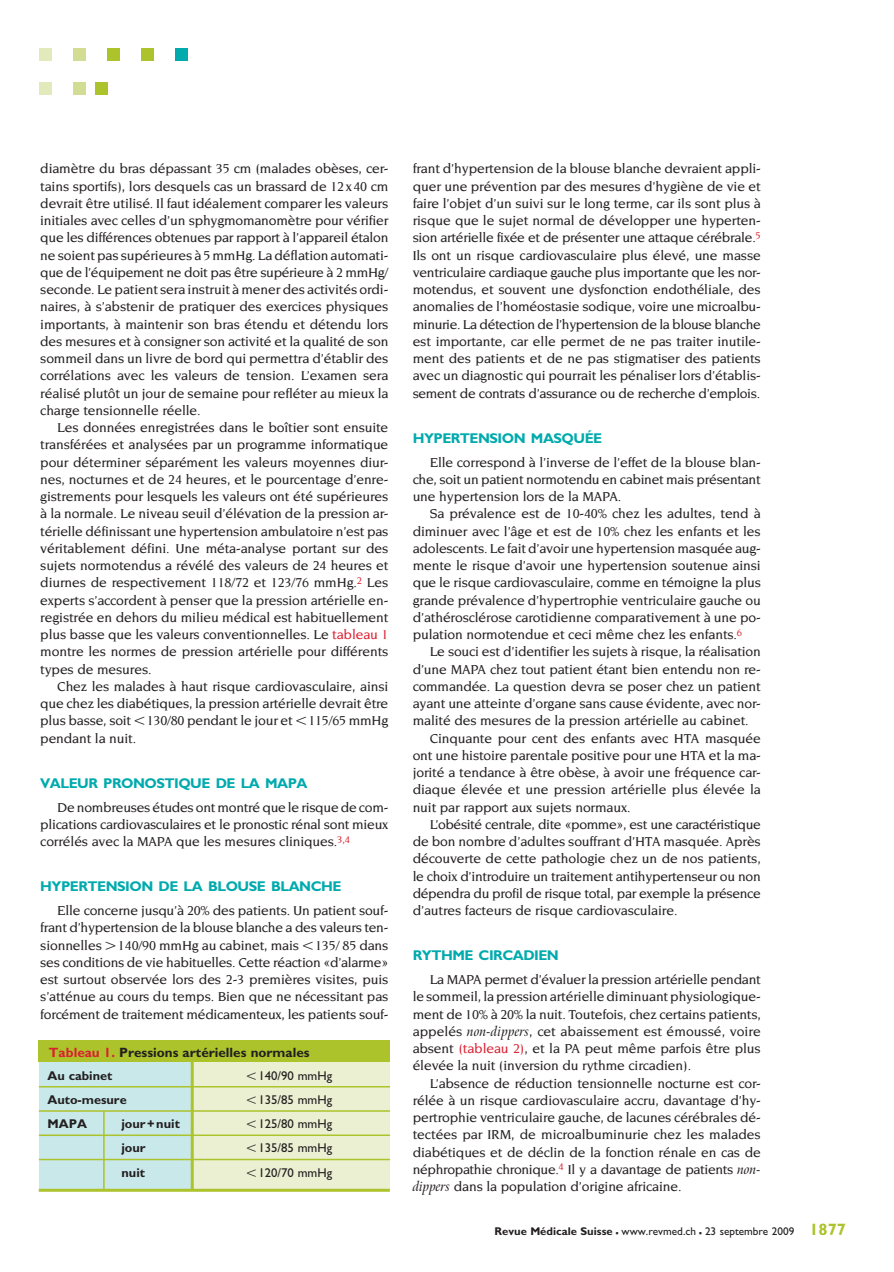
<style>
.page{position:relative;width:894px;height:1272px;background:#fff}
.page>*{position:absolute;margin:0;border:0;box-sizing:border-box;transform-origin:0 0}
.t1{font:700 14.1px "Gill Sans";letter-spacing:-.035em;color:#00aaad}
.t2{font:500 13.95px/17.2px "Novarese";letter-spacing:-.01em;color:#231f20;text-align:justify}
.t3{font:500 13.95px "Novarese";letter-spacing:-.03em;color:#231f20}
.t4{font:700 13.5px "Gill Sans";color:#231f20}
.t5{font:12.75px "Gill Sans";color:#231f20}
.t6{font:700 12.75px "Gill Sans";color:#231f20}
.t7{font:11.25px "Gill Sans";color:#231f20}
.s1{color:#da2031}
.s2{font-family:"European Pi Two";font-weight:400}
.s3{font-family:"European Pi Two"}
.s4{font-family:"Arrus BT";font-weight:400;font-style:italic}
.s5{font-weight:700}
.s6{font-weight:700;font-size:16.5px}
.s7{font-weight:700;font-size:16.5px;color:#acc32b}
</style>
<div class="page">
<div style="left:175px;top:48px;width:13px;height:13px;background:#00aaad"></div>
<div style="left:141px;top:48px;width:13px;height:13px;background:#acc32b"></div>
<div style="left:107px;top:48px;width:13px;height:13px;background:#acc32b"></div>
<div style="left:73px;top:48px;width:13px;height:13px;background:#d2dd93"></div>
<div style="left:39px;top:48px;width:13px;height:13px;background:#e2eabc"></div>
<div style="left:95px;top:82px;width:13px;height:13px;background:#acc32b"></div>
<div style="left:73px;top:82px;width:13px;height:13px;background:#d2dd93"></div>
<div style="left:39px;top:82px;width:13px;height:13px;background:#e2eabc"></div>
<div style="left:192px;top:1060px;width:198px;height:130px;background:#ebf0d2"></div>
<div style="left:39px;top:1055px;width:153px;height:135px;background:#c8e8ea"></div>
<hr style="left:39px;top:1086px;width:351px;height:1px;background:#acc32b">
<hr style="left:39px;top:1110px;width:351px;height:2px;background:#acc32b">
<hr style="left:39px;top:1134px;width:351px;height:2px;background:#acc32b">
<hr style="left:39px;top:1159px;width:351px;height:1px;background:#acc32b">
<hr style="left:191px;top:1059px;width:3px;height:131px;background:#acc32b">
<hr style="left:103px;top:1111px;width:2px;height:79px;background:#acc32b">
<hr style="left:39px;top:1189px;width:350px;height:3px;background:#acc32b">
<div style="left:39px;top:1041px;width:351px;height:21px;background:#acc32b"></div>
<p class="t2" style="left:40px;top:160px;width:349px">diamètre du bras dépassant 35 cm (malades obèses, cer&shy;tains sportifs), lors desquels cas un brassard de 12x40 cm devrait être utilisé. Il faut idéalement comparer les valeurs initiales avec celles d’un sphygmomanomètre pour vérifier que les différences obtenues par rapport à l’appareil étalon ne soient pas supérieures à 5 mmHg. La déflation automati&shy;que de l’équipement ne doit pas être supérieure à 2 mmHg/ seconde. Le patient sera instruit à mener des activités ordi&shy;naires, à s’abstenir de pratiquer des exercices physiques importants, à maintenir son bras étendu et détendu lors des mesures et à consigner son activité et la qualité de son sommeil dans un livre de bord qui permettra d’établir des corrélations avec les valeurs de tension. L’examen sera réalisé plutôt un jour de semaine pour refléter au mieux la charge tensionnelle réelle.</p>
<p class="t2" style="left:40px;top:419px;width:349px;text-indent:17px">Les données enregistrées dans le boîtier sont ensuite transférées et analysées par un programme informatique pour déterminer séparément les valeurs moyennes diur&shy;nes, nocturnes et de 24 heures, et le pourcentage d’enre&shy;gistrements pour lesquels les valeurs ont été supérieures à la normale. Le niveau seuil d’élévation de la pression ar&shy;térielle définissant une hypertension ambulatoire n’est pas véritablement défini. Une méta-analyse portant sur des sujets normotendus a révélé des valeurs de 24 heures et diurnes de respectivement 118/72 et 123/76 mmHg.<sup>2</sup> Les experts s’accordent à penser que la pression artérielle en&shy;registrée en dehors du milieu médical est habituellement plus basse que les valeurs conventionnelles. Le <span class="s1">tableau 1 </span>montre les normes de pression artérielle pour différents types de mesures.</p>
<p class="t2" style="left:40px;top:678px;width:349px;text-indent:17px">Chez les malades à haut risque cardiovasculaire, ainsi que chez les diabétiques, la pression artérielle devrait être plus basse, soit <span class="s2">l</span>130/80 pendant le jour et <span class="s2">l</span>115/65 mmHg pendant la nuit.</p>
<p class="t1" style="left:40px;top:775px;width:269px">valeur pronostique de la mapa</p>
<p class="t2" style="left:40px;top:798px;width:349px;text-indent:17px">De nombreuses études ont montré que le risque de com&shy;plications cardiovasculaires et le pronostic rénal sont mieux corrélés avec la MAPA que les mesures cliniques.<sup>3,4</sup></p>
<p class="t1" style="left:40px;top:878px;width:302px">hypertension de la blouse blanche</p>
<p class="t2" style="left:40px;top:902px;width:349px;text-indent:17px">Elle concerne jusqu’à 20% des patients. Un patient souf&shy;frant d’hypertension de la blouse blanche a des valeurs ten&shy;sionnelles <span class="s2">L</span>140/90 mmHg au cabinet, mais <span class="s2">l</span> 135/ 85 dans ses conditions de vie habituelles. Cette réaction «d’alarme» est surtout observée lors des 2-3 premières visites, puis s’atténue au cours du temps. Bien que ne né-cessitant pas forcément de traitement médicamenteux, les pa-tients souf-</p>
<p class="t4" style="left:49px;top:1044px;width:262px"><span class="s1">Tableau 1.</span> Pressions artérielles normales</p>
<p class="t6" style="left:47px;top:1068px;width:66px">Au cabinet</p>
<p class="t5" style="left:246px;top:1068px;width:87px"><span class="s3">l</span>140/90 mmHg</p>
<p class="t6" style="left:47px;top:1092px;width:81px">Auto-mesure</p>
<p class="t5" style="left:246px;top:1092px;width:87px"><span class="s3">l</span>135/85 mmHg</p>
<p class="t6" style="left:47px;top:1116px;width:41px">MAPA</p>
<p class="t6" style="left:121px;top:1116px;width:60px">jour+nuit</p>
<p class="t5" style="left:246px;top:1116px;width:87px"><span class="s3">l</span>125/80 mmHg</p>
<p class="t6" style="left:121px;top:1140px;width:26px">jour</p>
<p class="t5" style="left:246px;top:1141px;width:87px"><span class="s3">l</span>135/85 mmHg</p>
<p class="t6" style="left:121px;top:1165px;width:25px">nuit</p>
<p class="t5" style="left:246px;top:1165px;width:87px"><span class="s3">l</span>120/70 mmHg</p>
<p class="t2" style="left:412px;top:160px;width:349px">frant d’hypertension de la blouse blanche devraient appli&shy;quer une prévention par des mesures d’hy-giène de vie et faire l’objet d’un suivi sur le long terme, car ils sont plus à risque que le sujet normal de développer une hyperten&shy;sion artérielle fixée et de présenter une attaque cérébrale.<sup>5<br></sup>Ils ont un risque cardiovasculaire plus élevé, une masse ventriculaire cardiaque gauche plus importante que les nor&shy;motendus, et souvent une dysfonction endothéliale, des anomalies de l’homéostasie sodique, voire une microalbu&shy;minurie. La détection de l’hypertension de la blouse blanche est importante, car elle permet de ne pas traiter inutile&shy;ment des patients et de ne pas stigmatiser des patients avec un diagnostic qui pourrait les pénaliser lors d’établis&shy;sement de contrats d’assurance ou de recherche d’emplois.</p>
<p class="t1" style="left:412px;top:430px;width:191px">hypertension masquée</p>
<p class="t2" style="left:412px;top:453px;width:349px;text-indent:17px">Elle correspond à l’inverse de l’effet de la blouse blan&shy;che, soit un patient normotendu en cabinet mais présentant une hypertension lors de la MAPA.</p>
<p class="t2" style="left:412px;top:505px;width:349px;text-indent:17px">Sa prévalence est de 10-40% chez les adultes, tend à diminuer avec l’âge et est de 10% chez les enfants et les adolescents. Le fait d’avoir une hypertension masquée aug&shy;mente le risque d’avoir une hypertension soutenue ainsi que le risque cardiovasculaire, comme en témoigne la plus grande prévalence d’hypertrophie ventriculaire gauche ou d’athérosclérose carotidienne comparativement à une po&shy;pulation normotendue et ceci même chez les enfants.<sup>6</sup></p>
<p class="t2" style="left:429px;top:643px;width:332px">Le souci est d’identifier les sujets à risque, la réalisation</p>
<p class="t2" style="left:412px;top:660px;width:349px">d’une MAPA chez tout patient étant bien entendu non re-</p>
<p class="t2" style="left:412px;top:678px;width:349px">commandée. La question devra se poser chez un patient</p>
<p class="t2" style="left:412px;top:695px;width:349px">ayant une atteinte d’organe sans cause évidente, avec nor-</p>
<p class="t2" style="left:412px;top:712px;width:337px">malité des mesures de la pression artérielle au cabinet.</p>
<p class="t2" style="left:429px;top:729px;width:332px">Cinquante pour cent des enfants avec HTA masquée</p>
<p class="t2" style="left:412px;top:747px;width:349px">ont une histoire parentale positive pour une HTA et la ma-</p>
<p class="t2" style="left:412px;top:764px;width:349px">jorité a tendance à être obèse, à avoir une fréquence car-</p>
<p class="t2" style="left:412px;top:781px;width:349px">diaque élevée et une pression artérielle plus élevée la</p>
<p class="t2" style="left:412px;top:798px;width:219px">nuit par rapport aux sujets normaux.</p>
<p class="t3" style="left:429px;top:817px;width:332px">L’obésité centrale, dite «pomme», est une caractéristique</p>
<p class="t2" style="left:412px;top:833px;width:349px">de bon nombre d’adultes souffrant d’HTA masquée. Après</p>
<p class="t2" style="left:412px;top:850px;width:349px">découverte de cette pathologie chez un de nos patients,</p>
<p class="t2" style="left:412px;top:867px;width:349px">le choix d’introduire un traitement antihypertenseur ou non</p>
<p class="t2" style="left:412px;top:885px;width:349px">dépendra du profil de risque total, par exemple la présence</p>
<p class="t2" style="left:412px;top:902px;width:266px">d’autres facteurs de risque cardiovasculaire.</p>
<p class="t1" style="left:412px;top:947px;width:148px">rythme circadien</p>
<p class="t2" style="left:412px;top:971px;width:349px;text-indent:17px">La MAPA permet d’évaluer la pression artérielle pendant le sommeil, la pression artérielle diminuant physiologique&shy;ment de 10% à 20% la nuit. Toutefois, chez certains patients, appelés <span class="s4">non-dippers</span>, cet abaissement est émoussé, voire absent <span class="s1">(tableau 2)</span>, et la PA peut même parfois être plus élevée la nuit (inversion du rythme circadien).</p>
<p class="t2" style="left:412px;top:1074px;width:349px;text-indent:17px">L’absence de réduction tensionnelle nocturne est cor&shy;rélée à un risque cardiovasculaire accru, davantage d’hy&shy;pertrophie ventriculaire gauche, de lacunes cérébrales dé&shy;tectées par IRM, de microalbuminurie chez les malades diabétiques et de déclin de la fonction rénale en cas de néphropathie chronique.<sup>4</sup> Il y a davantage de patients <span class="s4">non&shy;dippers</span> dans la population d’origine africaine.</p>
<p class="t7" style="left:494px;top:1225px;width:353px"><span class="s5">Revue Médicale Suisse</span> <span class="s6">–</span> www.revmed.ch <span class="s6">–</span> 23 septembre 2009 <span class="s7">1877</span></p>
</div>
